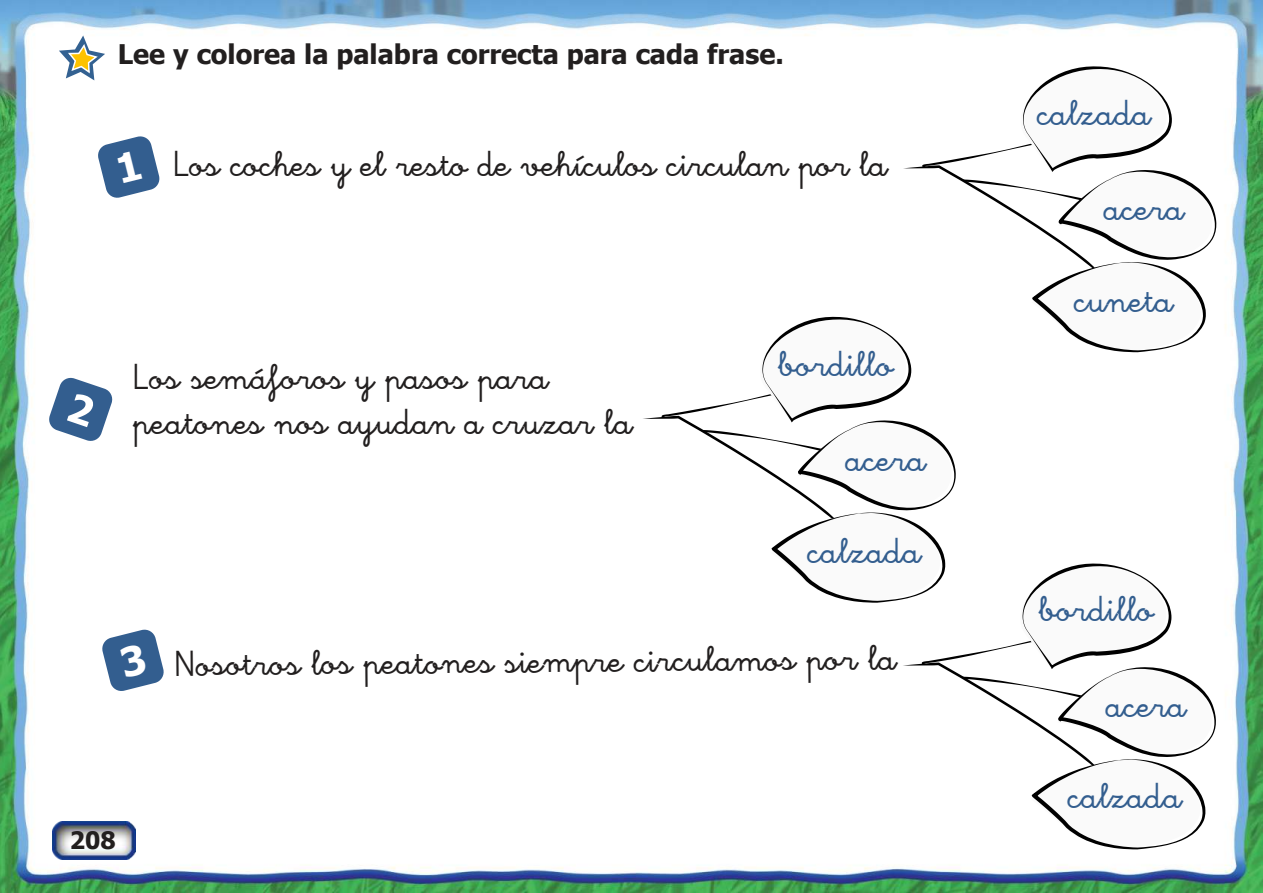
<style>
.page{position:relative;width:1263px;height:893px;background:#fff}
.page>*{position:absolute;margin:0;border:0;box-sizing:border-box;transform-origin:0 0}
.t1{font:37.5px/45px "Escolar 2 Negra";color:#221f1f}
.t2{font:37.5px "Escolar 2 Negra";color:#335e8f}
.t3{font:700 27px "Tahoma";color:#221f1f}
.t4{font:700 24px "Tahoma";color:#221f1f}
</style>
<div class="page">
<img style="left:0;top:0;width:1263px;height:893px">
<img style="left:52px;top:822px;width:84px;height:37px">
<svg style="left:59px;top:36px;width:46px;height:44px"></svg>
<svg style="left:642px;top:66px;width:579px;height:783px"></svg>
<svg style="left:89px;top:127px;width:78px;height:80px"></svg>
<svg style="left:43px;top:372px;width:75px;height:73px"></svg>
<svg style="left:93px;top:620px;width:78px;height:80px"></svg>
<p class="t3" style="left:118px;top:42px;width:667px">Lee y colorea la palabra correcta para cada frase.</p>
<p class="t1" style="left:173px;top:146px;width:716px">Los coches y el resto de vehículos circulan por la</p>
<p class="t1" style="left:133px;top:360px;width:501px">Los semáforos y pasos para peatones nos ayudan a cruzar la</p>
<p class="t2" style="left:778px;top:350px;width:117px">bordillo</p>
<p class="t2" style="left:845px;top:445px;width:82px">acera</p>
<p class="t2" style="left:807px;top:537px;width:115px">calzada</p>
<p class="t4" style="left:70px;top:830px;width:47px">208</p>
<p class="t1" style="left:174px;top:650px;width:724px;rotate:-1deg">Nosotros los peatones siempre circulamos por la</p>
<p class="t2" style="left:1037px;top:99px;width:115px">calzada</p>
<p class="t2" style="left:1104px;top:194px;width:82px">acera</p>
<p class="t2" style="left:1074px;top:286px;width:101px">cuneta</p>
<p class="t2" style="left:1038px;top:595px;width:117px">bordillo</p>
<p class="t2" style="left:1106px;top:691px;width:82px">acera</p>
<p class="t2" style="left:1068px;top:782px;width:115px">calzada</p>
</div>
